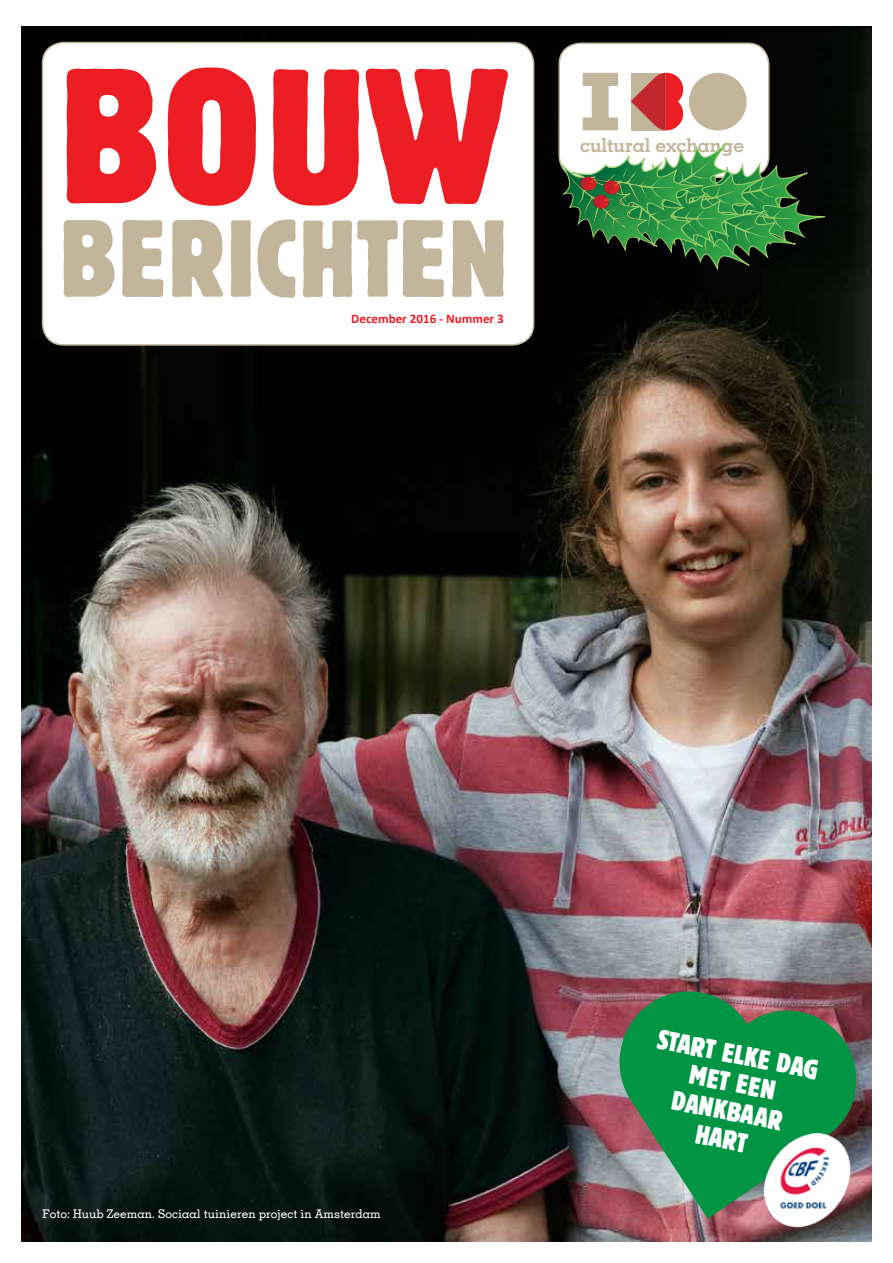
<style>
.page{position:relative;width:893px;height:1263px;background:#fff}
.page>*{position:absolute;margin:0;border:0;box-sizing:border-box;transform-origin:0 0}
.t1{font:condensed 190.35px "Block BE";color:#ed1d24}
.t2{font:condensed 108.6px "Block BE";letter-spacing:.02em;color:#c2b59b}
.t3{font:condensed 27px/28.5px "Block BE";color:#fff;text-align:center}
.t4{font:700 19.35px "Geometric Slab 703 BT";color:#c2b59b}
.t5{font:700 13.05px "Calibri";color:#ed1d24}
.t6{font:500 12px "Memphis";color:#fff}
</style>
<div class="page">
<img style="left:21px;top:27px;width:851px;height:1215px">
<div style="left:43px;top:43px;width:491px;height:302px;background:#fff;border-radius:21px"></div>
<div style="left:42px;top:42px;width:492px;height:304px;border:2px solid #c2b59b;border-radius:21px"></div>
<div style="left:559px;top:43px;width:210px;height:134px;background:#fff;border-radius:21px"></div>
<div style="left:558px;top:43px;width:211px;height:135px;border:2px solid #c2b59b;border-radius:21px"></div>
<img style="left:592px;top:979px;width:276px;height:263px">
<img style="left:765px;top:1133px;width:85px;height:94px">
<svg style="left:548px;top:73px;width:298px;height:203px"></svg>
<h1 class="t1" style="left:60px;top:27px;width:450px">BOUW</h1>
<h2 class="t2" style="left:60px;top:196px;width:449px">BERICHTEN</h2>
<p class="t5" style="left:351px;top:310px;width:154px">December 2016 - Nummer 3</p>
<h3 class="t4" style="left:580px;top:133px;width:166px">cultural exchange</h3>
<p class="t6" style="left:43px;top:1207px;width:340px">Foto: Huub Zeeman. Sociaal tuinieren project in Amsterdam</p>
<h3 class="t3" style="left:661px;top:1024px;width:164px;rotate:11deg">START ELKE DAG<br>MET EEN<br>DANKBAAR<br>HART</h3>
</div>
